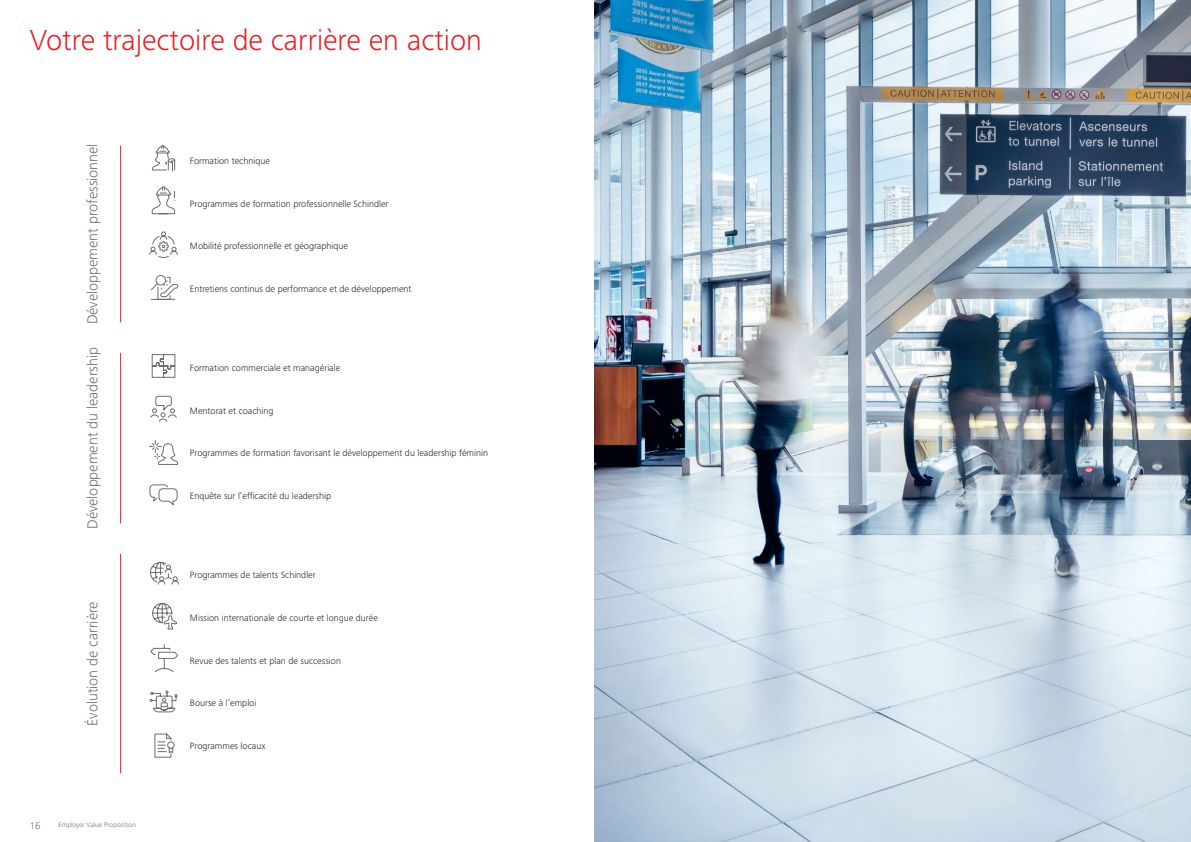
<style>
.page{position:relative;width:1191px;height:842px;background:#fff}
.page>*{position:absolute;margin:0;border:0;box-sizing:border-box;transform-origin:0 0}
.Headline_30_pt_light_red{font:300 30px "Frutiger Next LTW1 G";color:#ee1d23}
.Intro_text_15_pt_light_gray{font:300 15px "Frutiger Next LTW1 G";color:#6c6d70}
.t1{font:300 10px "Frutiger Next LTW1 G";color:#6c6d70}
.Icons_list{font:300 9.5px "Frutiger Next LTW1 G";color:#231f20}
.t2{font:300 7px "Frutiger Next LTW1 G";color:#6c6d70}
</style>
<div class="page">
<img style="left:594px;top:0;width:597px;height:842px">
<hr style="left:120px;top:146px;width:1px;height:176px;background:#ee1d23">
<hr style="left:120px;top:353px;width:1px;height:170px;background:#ee1d23">
<hr style="left:120px;top:554px;width:1px;height:219px;background:#ee1d23">
<svg style="left:149px;top:690px;width:29px;height:23px"></svg>
<svg style="left:149px;top:484px;width:29px;height:22px"></svg>
<svg style="left:152px;top:603px;width:25px;height:27px"></svg>
<svg style="left:149px;top:440px;width:30px;height:25px"></svg>
<svg style="left:151px;top:354px;width:25px;height:24px"></svg>
<svg style="left:151px;top:186px;width:25px;height:29px"></svg>
<svg style="left:150px;top:275px;width:28px;height:25px"></svg>
<svg style="left:152px;top:145px;width:23px;height:27px"></svg>
<svg style="left:150px;top:561px;width:29px;height:24px"></svg>
<svg style="left:149px;top:231px;width:29px;height:27px"></svg>
<svg style="left:154px;top:733px;width:21px;height:25px"></svg>
<svg style="left:150px;top:644px;width:28px;height:28px"></svg>
<svg style="left:150px;top:395px;width:27px;height:27px"></svg>
<p class="Headline_30_pt_light_red" style="left:30px;top:23px;width:454px">Votre trajectoire de carrière en action</p>
<p class="Intro_text_15_pt_light_gray" style="left:84px;top:324px;width:182px;rotate:-90deg">Développement professionnel</p>
<p class="Intro_text_15_pt_light_gray" style="left:84px;top:529px;width:183px;rotate:-90deg">Développement du leadership</p>
<p class="Intro_text_15_pt_light_gray" style="left:84px;top:726px;width:126px;rotate:-90deg">Évolution de carrière</p>
<p class="t1" style="left:30px;top:820px;width:12px">16</p>
<p class="t2" style="left:59px;top:820px;width:79px">Employer Value Proposition</p>
<p class="Icons_list" style="left:190px;top:155px;width:81px">Formation technique</p>
<p class="Icons_list" style="left:190px;top:198px;width:200px">Programmes de formation professionnelle Schindler</p>
<p class="Icons_list" style="left:190px;top:241px;width:159px">Mobilité professionnelle et géographique</p>
<p class="Icons_list" style="left:190px;top:283px;width:223px">Entretiens continus de performance et de développement</p>
<p class="Icons_list" style="left:190px;top:362px;width:152px">Formation commerciale et managériale</p>
<p class="Icons_list" style="left:190px;top:405px;width:85px">Mentorat et coaching</p>
<p class="Icons_list" style="left:190px;top:448px;width:299px">Programmes de formation favorisant le développement du leadership féminin</p>
<p class="Icons_list" style="left:190px;top:490px;width:142px">Enquête sur l’efficacité du leadership</p>
<p class="Icons_list" style="left:190px;top:570px;width:127px">Programmes de talents Schindler</p>
<p class="Icons_list" style="left:190px;top:612px;width:189px">Mission internationale de courte et longue durée</p>
<p class="Icons_list" style="left:190px;top:655px;width:152px">Revue des talents et plan de succession</p>
<p class="Icons_list" style="left:190px;top:698px;width:68px">Bourse à l’emploi</p>
<p class="Icons_list" style="left:190px;top:740px;width:77px">Programmes locaux</p>
</div>
